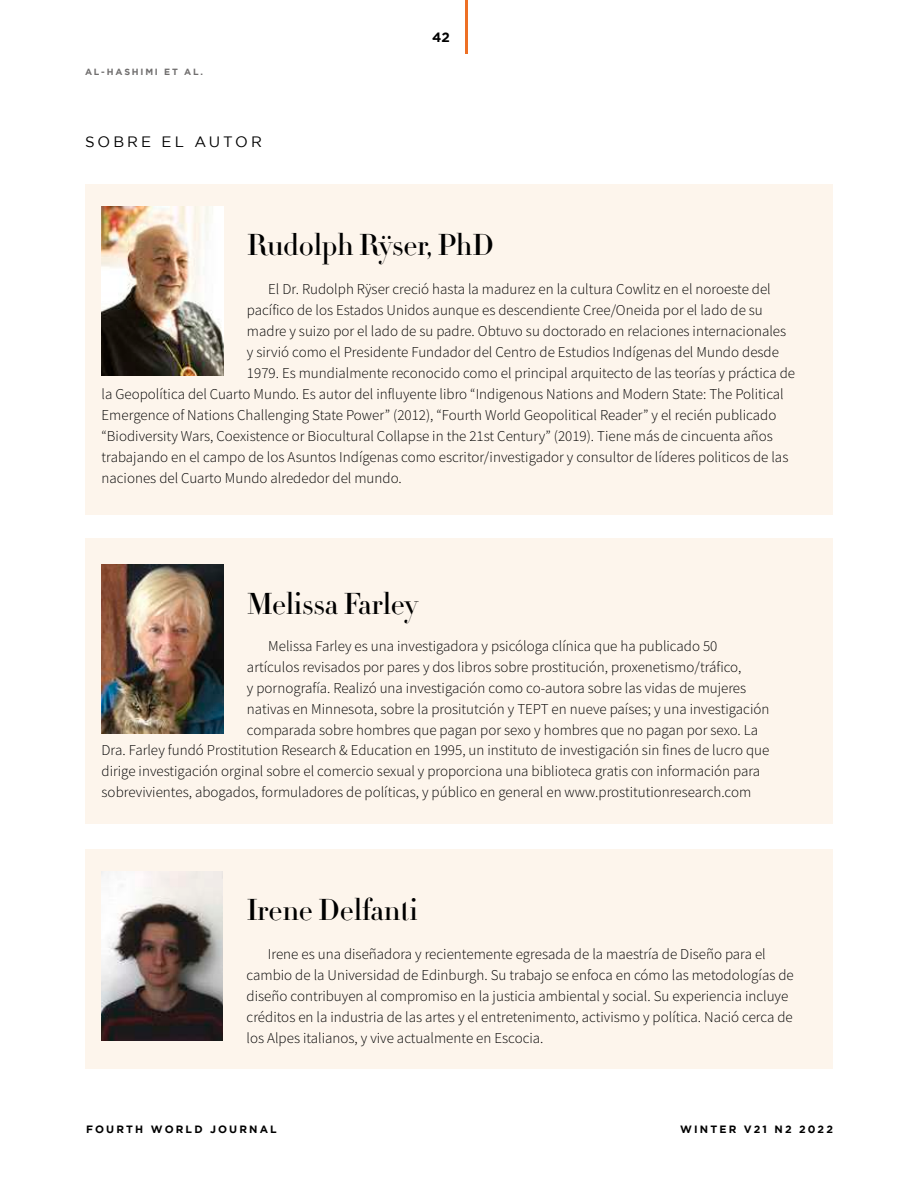
<style>
.page{position:relative;width:918px;height:1188px;background:#fff}
.page>*{position:absolute;margin:0;border:0;box-sizing:border-box;transform-origin:0 0}
.t1{font:30px "Didot HTF M24 Medium";color:#000}
.t2{font:15px/21px "Source Sans Variable";color:#000}
.t3{font:15px "Gotham";letter-spacing:.2em;color:#000}
.t4{font:700 13.5px "Gotham";color:#000}
.t5{font:700 10.65px "Gotham";letter-spacing:.2em;color:#000}
.t6{font:700 9px "Gotham";letter-spacing:.2em;color:#706e6e}
</style>
<div class="page">
<div style="left:85px;top:184px;width:748px;height:331px;background:#fdf5ec"></div>
<img style="left:102px;top:207px;width:121px;height:169px">
<div style="left:85px;top:538px;width:748px;height:285px;background:#fdf5ec"></div>
<img style="left:102px;top:565px;width:121px;height:169px">
<div style="left:85px;top:849px;width:748px;height:220px;background:#fdf5ec"></div>
<img style="left:101px;top:872px;width:122px;height:169px">
<hr style="left:465px;top:0;width:3px;height:54px;background:#ed7025">
<p class="t6" style="left:85px;top:66px;width:120px">AL-HASHIMI ET AL.</p>
<p class="t3" style="left:85px;top:134px;width:178px">SOBRE EL AUTOR</p>
<p class="t4" style="left:432px;top:29px;width:19px">42</p>
<h1 class="t1" style="left:247px;top:226px;width:248px">Rudolph Rÿser, PhD</h1>
<p class="t2" style="left:268px;top:279px;width:504px">El Dr. Rudolph Rÿser creció hasta la madurez en la cultura Cowlitz en el noroeste del</p>
<p class="t2" style="left:247px;top:300px;width:517px">pacífico de los Estados Unidos aunque es descendiente Cree/Oneida por el lado de su</p>
<p class="t2" style="left:247px;top:321px;width:541px">madre y suizo por el lado de su padre. Obtuvo su doctorado en relaciones internacionales</p>
<p class="t2" style="left:247px;top:342px;width:534px">y sirvió como el Presidente Fundador del Centro de Estudios Indígenas del Mundo desde</p>
<p class="t2" style="left:247px;top:363px;width:550px">1979. Es mundialmente reconocido como el principal arquitecto de las teorías y práctica de</p>
<p class="t2" style="left:102px;top:384px;width:684px">la Geopolítica del Cuarto Mundo. Es autor del influyente libro “Indigenous Nations and Modern State: The Political</p>
<p class="t2" style="left:102px;top:405px;width:676px">Emergence of Nations Challenging State Power” (2012), “Fourth World Geopolitical Reader” y el recién publicado</p>
<p class="t2" style="left:102px;top:426px;width:673px">“Biodiversity Wars, Coexistence or Biocultural Collapse in the 21st Century” (2019). Tiene más de cincuenta años</p>
<p class="t2" style="left:102px;top:447px;width:688px">trabajando en el campo de los Asuntos Indígenas como escritor/investigador y consultor de líderes politicos de las</p>
<p class="t2" style="left:102px;top:468px;width:302px">naciones del Cuarto Mundo alrededor del mundo.</p>
<h1 class="t1" style="left:247px;top:585px;width:172px">Melissa Farley</h1>
<p class="t2" style="left:247px;top:635px;width:524px;text-indent:21px">Melissa Farley es una investigadora y psicóloga clínica que ha publicado 50 artículos revisados por pares y dos libros sobre prostitución, proxenetismo/tráfico,<br>y pornografía. Realizó una investigación como co-autora sobre las vidas de mujeres nativas en Minnesota, sobre la prositutción y TEPT en nueve países; y una investigación comparada sobre hombres que pagan por sexo y hombres que no pagan por sexo. La</p>
<p class="t2" style="left:102px;top:740px;width:669px">Dra. Farley fundó Prostitution Research &amp; Education en 1995, un instituto de investigación sin fines de lucro que dirige investigación orginal sobre el comercio sexual y proporciona una biblioteca gratis con información para sobrevivientes, abogados, formuladores de políticas, y público en general en www.prostitutionresearch.com</p>
<h1 class="t1" style="left:247px;top:891px;width:173px">Irene Delfanti</h1>
<p class="t2" style="left:247px;top:944px;width:549px;text-indent:21px">Irene es una diseñadora y recientemente egresada de la maestría de Diseño para el cambio de la Universidad de Edinburgh. Su trabajo se enfoca en cómo las metodologías de diseño contribuyen al compromiso en la justicia ambiental y social. Su experiencia incluye créditos en la industria de las artes y el entretenimento, activismo y política. Nació cerca de los Alpes italianos, y vive actualmente en Escocia.</p>
<p class="t5" style="left:86px;top:1123px;width:192px">FOURTH WORLD JOURNAL</p>
<p class="t5" style="left:680px;top:1123px;width:154px">WINTER V21 N2 2022</p>
</div>
